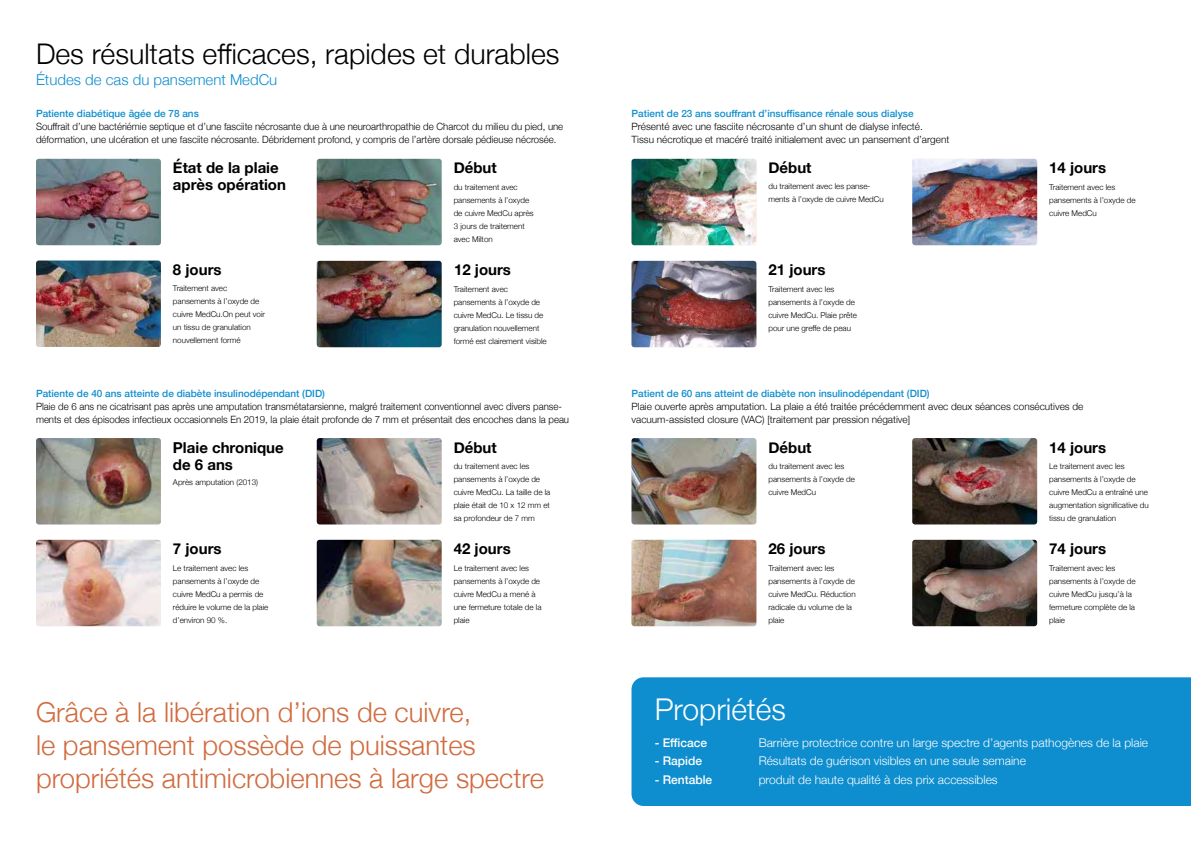
<style>
.page{position:relative;width:1191px;height:842px;background:#fff}
.page>*{position:absolute;margin:0;border:0;box-sizing:border-box;transform-origin:0 0}
.t1{font:300 30px "Helvetica Neue";color:#fff}
.t2{font:300 28.5px "Helvetica Neue";color:#000}
.t3{font:300 27.4px/32.9px "Helvetica Neue";color:#d16c40}
.t4{font:700 15px/17px "Helvetica Neue";color:#000}
.t5{font:300 15px "Helvetica Neue";color:#0e8ece}
.t6{font:300 12px "Helvetica Neue";color:#fff}
.t7{font:500 12px "Helvetica Neue";color:#fff}
.t8{font:300 10px/13px "Helvetica Neue";color:#000;scale:.96 1}
.t9{font:300 10px/13px "Helvetica Neue";color:#000}
.t10{font:500 10px "Helvetica Neue";color:#0e8ece}
.t11{font:300 8px/13px "Helvetica Neue";color:#000}
</style>
<div class="page">
<img style="left:36px;top:159px;width:125px;height:86px">
<img style="left:631px;top:159px;width:125px;height:86px">
<img style="left:36px;top:438px;width:125px;height:86px">
<img style="left:631px;top:438px;width:125px;height:86px">
<img style="left:36px;top:261px;width:125px;height:86px">
<img style="left:631px;top:261px;width:125px;height:86px">
<img style="left:36px;top:540px;width:125px;height:86px">
<img style="left:631px;top:540px;width:125px;height:86px">
<img style="left:317px;top:159px;width:125px;height:86px">
<img style="left:912px;top:159px;width:125px;height:86px">
<img style="left:317px;top:438px;width:125px;height:86px">
<img style="left:912px;top:438px;width:125px;height:86px">
<img style="left:317px;top:261px;width:125px;height:86px">
<img style="left:317px;top:540px;width:125px;height:86px">
<img style="left:912px;top:540px;width:125px;height:86px">
<div style="left:631px;top:677px;width:560px;height:129px;background:#0e8ece"></div>
<h2 class="t2" style="left:36px;top:30px;width:525px">Des résultats efficaces, rapides et durables</h2>
<h3 class="t5" style="left:36px;top:72px;width:243px">Études de cas du pansement MedCu</h3>
<p class="t10" style="left:36px;top:110px;width:164px">Patiente diabétique âgée de 78 ans</p>
<p class="t8" style="left:36px;top:120px;width:551px">Souffrait d’une bactériémie septique et d’une fasciite nécrosante due à une neuroarthropathie de Charcot du milieu du pied, une déformation, une ulcération et une fasciite nécrosante. Débridement profond, y compris de l’artère dorsale pédieuse nécrosée.</p>
<p class="t10" style="left:631px;top:106px;width:284px">Patient de 23 ans souffrant d’insuffisance rénale sous dialyse</p>
<p class="t9" style="left:631px;top:120px;width:319px">Présenté avec une fasciite nécrosante d’un shunt de dialyse infecté.<br>Tissu nécrotique et macéré traité initialement avec un pansement d’argent</p>
<h3 class="t4" style="left:173px;top:160px;width:115px">État de la plaie après opération</h3>
<h3 class="t4" style="left:768px;top:160px;width:45px">Début</h3>
<h3 class="t4" style="left:454px;top:160px;width:45px">Début</h3>
<h3 class="t4" style="left:1049px;top:160px;width:58px">14 jours</h3>
<p class="t11" style="left:768px;top:180px;width:117px">du traitement avec les panse&shy;ments à l’oxyde de cuivre MedCu</p>
<p class="t11" style="left:454px;top:180px;width:82px">du traitement avec pansements à l’oxyde de cuivre MedCu après<br>3 jours de traitement avec Milton</p>
<p class="t11" style="left:1049px;top:180px;width:88px">Traitement avec les pansements à l’oxyde de cuivre MedCu</p>
<h3 class="t4" style="left:454px;top:262px;width:58px">12 jours</h3>
<h3 class="t4" style="left:173px;top:262px;width:50px">8 jours</h3>
<h3 class="t4" style="left:768px;top:262px;width:58px">21 jours</h3>
<p class="t11" style="left:173px;top:282px;width:94px">Traitement avec pansements à l’oxyde de cuivre MedCu.On peut voir un tissu de granulation nouvellement formé</p>
<p class="t11" style="left:768px;top:282px;width:90px">Traitement avec les pansements à l’oxyde de cuivre MedCu. Plaie prête pour une greffe de peau</p>
<p class="t11" style="left:454px;top:282px;width:94px">Traitement avec pansements à l’oxyde de cuivre MedCu. Le tissu de granulation nouvellement formé est clairement visible</p>
<p class="t10" style="left:36px;top:389px;width:290px">Patiente de 40 ans atteinte de diabète insulinodépendant (DID)</p>
<p class="t8" style="left:36px;top:400px;width:557px">Plaie de 6 ans ne cicatrisant pas après une amputation transmétatarsienne, malgré traitement conventionnel avec divers panse&shy;ments et des épisodes infectieux occasionnels En 2019, la plaie était profonde de 7 mm et présentait des encoches dans la peau</p>
<p class="t10" style="left:631px;top:389px;width:300px">Patient de 60 ans atteint de diabète non insulinodépendant (DID)</p>
<p class="t9" style="left:631px;top:400px;width:453px">Plaie ouverte après amputation. La plaie a été traitée précédemment avec deux séances consécutives de vacuum-assisted closure (VAC) [traitement par pression négative]</p>
<h3 class="t4" style="left:173px;top:440px;width:112px">Plaie chronique de 6 ans</h3>
<h3 class="t4" style="left:768px;top:440px;width:45px">Début</h3>
<h3 class="t4" style="left:454px;top:440px;width:45px">Début</h3>
<h3 class="t4" style="left:1049px;top:440px;width:58px">14 jours</h3>
<p class="t11" style="left:768px;top:459px;width:88px">du traitement avec les pansements à l’oxyde de cuivre MedCu</p>
<p class="t11" style="left:454px;top:459px;width:98px">du traitement avec les pansements à l’oxyde de cuivre MedCu. La taille de la plaie était de 10 x 12 mm et sa profondeur de 7 mm</p>
<p class="t11" style="left:1049px;top:459px;width:101px">Le traitement avec les pansements à l’oxyde de cuivre MedCu a entraîné une augmentation significative du tissu de granulation</p>
<p class="t11" style="left:173px;top:475px;width:87px">Après amputation (2013)</p>
<h3 class="t4" style="left:173px;top:541px;width:50px">7 jours</h3>
<h3 class="t4" style="left:768px;top:541px;width:58px">26 jours</h3>
<h3 class="t4" style="left:454px;top:541px;width:58px">42 jours</h3>
<h3 class="t4" style="left:1049px;top:541px;width:58px">74 jours</h3>
<p class="t11" style="left:173px;top:561px;width:97px">Le traitement avec les pansements à l’oxyde de cuivre MedCu a permis de réduire le volume de la plaie d’environ 90 %.</p>
<p class="t11" style="left:768px;top:561px;width:89px">Traitement avec les pansements à l’oxyde de cuivre MedCu. Réduction radicale du volume de la plaie</p>
<p class="t11" style="left:454px;top:561px;width:89px">Le traitement avec les pansements à l’oxyde de cuivre MedCu a mené à une fermeture totale de la plaie</p>
<p class="t11" style="left:1049px;top:561px;width:88px">Traitement avec les pansements à l’oxyde de cuivre MedCu jusqu’à la fermeture complète de la plaie</p>
<h3 class="t3" style="left:36px;top:696px;width:509px">Grâce à la libération d’ions de cuivre,<br>le pansement possède de puissantes propriétés antimicrobiennes à large spectre</h3>
<h1 class="t1" style="left:654px;top:693px;width:133px">Propriétés</h1>
<h3 class="t7" style="left:654px;top:733px;width:54px">- Efficace</h3>
<h3 class="t6" style="left:758px;top:736px;width:391px">Barrière protectrice contre un large spectre d’agents pathogènes de la plaie</h3>
<h3 class="t7" style="left:654px;top:756px;width:49px">- Rapide</h3>
<h3 class="t6" style="left:758px;top:754px;width:269px">Résultats de guérison visibles en une seule semaine</h3>
<h3 class="t7" style="left:654px;top:775px;width:59px">- Rentable</h3>
<h3 class="t6" style="left:758px;top:773px;width:240px">produit de haute qualité à des prix accessibles</h3>
</div>
